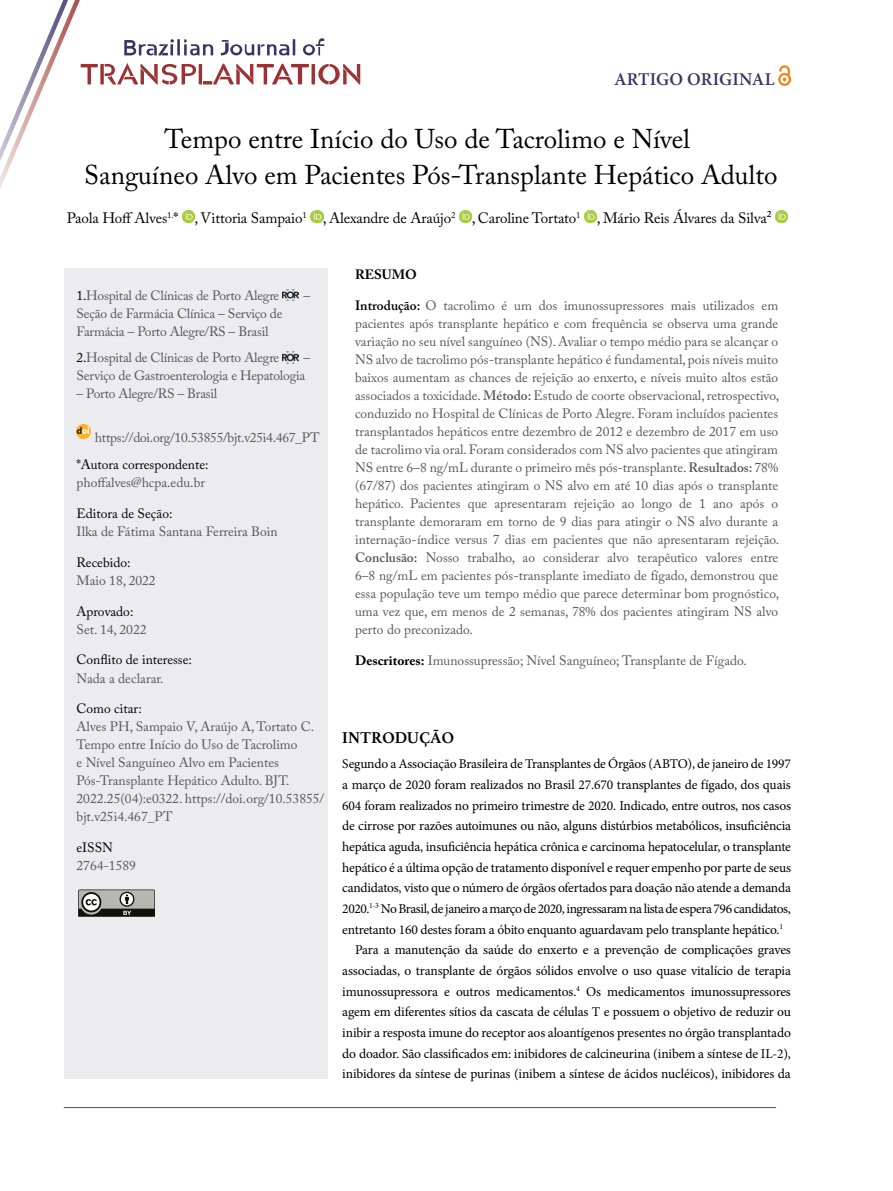
<style>
.page{position:relative;width:893px;height:1191px;background:#fff}
.page>*{position:absolute;margin:0;border:0;box-sizing:border-box;transform-origin:0 0}
.t1{font:27px/36px "Adobe Caslon Pro";color:#000;text-align:center}
.t2{font:600 18px "Minion Pro";letter-spacing:.01em;color:#353666}
.t3{font:700 16.5px "Athelas";color:#000}
.t4{font:15px "Adobe Caslon Pro";letter-spacing:-.01em;color:#000}
.t5{font:13.5px/18px "Adobe Caslon Pro";color:#575756}
.t6{font:13.5px "Minion Pro";letter-spacing:-.015em;color:#000}
.t7{font:13.5px "Adobe Caslon Pro";color:#000}
.t8{font:13.5px "Adobe Caslon Pro";letter-spacing:-.02em;color:#575756}
.t9{font:700 13.5px "Adobe Caslon Pro";color:#000}
.s1{color:#000}
.s2{font-weight:600;color:#000}
.s3{font-weight:600}
.s4{font-weight:700;color:#000}
</style>
<div class="page">
<svg style="left:459px;top:210px;width:13px;height:13px"></svg>
<svg style="left:584px;top:210px;width:13px;height:13px"></svg>
<svg style="left:775px;top:210px;width:13px;height:13px"></svg>
<svg style="left:0;top:0;width:360px;height:223px"></svg>
<div style="left:64px;top:268px;width:263px;height:810px;background:#ebebf0"></div>
<img style="left:282px;top:289px;width:17px;height:12px">
<img style="left:282px;top:352px;width:17px;height:11px">
<img style="left:77px;top:424px;width:14px;height:14px">
<svg style="left:78px;top:889px;width:77px;height:28px;background:#81827d"></svg>
<img style="left:778px;top:66px;width:12px;height:19px">
<hr style="left:64px;top:1107px;width:712px;height:1px;background:#9b3134">
<h2 class="t2" style="left:614px;top:67px;width:162px">ARTIGO ORIGINAL</h2>
<h1 class="t1" style="left:84px;top:120px;width:695px">Tempo entre Início do Uso de Tacrolimo e Nível<br>Sanguíneo Alvo em Pacientes Pós-Transplante Hepático Adulto</h1>
<p class="t4" style="left:67px;top:209px;width:706px">Paola Hoff Alves<sup>1.</sup>* , Vittoria Sampaio<sup>1</sup> , Alexandre de Araújo<sup>2</sup> , Caroline Tortato<sup>1</sup> , Mário Reis Álvares da Silva²</p>
<p class="t5" style="left:77px;top:286px;width:204px"><span class="s1">1.</span>Hospital de Clínicas de Porto Alegre</p>
<p class="t5" style="left:303px;top:286px;width:8px">–</p>
<p class="t5" style="left:77px;top:304px;width:208px">Seção de Farmácia Clínica – Serviço de<br>Farmácia – Porto Alegre/RS – Brasil</p>
<p class="t5" style="left:77px;top:349px;width:204px"><span class="s1">2.</span>Hospital de Clínicas de Porto Alegre</p>
<p class="t5" style="left:77px;top:349px;width:235px;text-indent:227px">–<br>Serviço de Gastroenterologia e Hepatologia</p>
<p class="t5" style="left:77px;top:385px;width:142px">– Porto Alegre/RS – Brasil</p>
<p class="t8" style="left:95px;top:429px;width:226px">https://doi.org/10.53855/bjt.v25i4.467_PT</p>
<p class="t7" style="left:77px;top:457px;width:134px">*Autora correspondente:</p>
<p class="t5" style="left:77px;top:474px;width:130px">phoffalves@hcpa.edu.br</p>
<p class="t7" style="left:77px;top:505px;width:97px">Editora de Seção:</p>
<p class="t5" style="left:77px;top:522px;width:203px">Ilka de Fátima Santana Ferreira Boin</p>
<p class="t7" style="left:77px;top:554px;width:56px">Recebido:</p>
<p class="t5" style="left:77px;top:571px;width:81px">Maio 18, 2022</p>
<p class="t7" style="left:77px;top:603px;width:58px">Aprovado:</p>
<p class="t5" style="left:77px;top:620px;width:71px">Set. 14, 2022</p>
<p class="t7" style="left:77px;top:652px;width:117px">Conflito de interesse:</p>
<p class="t5" style="left:77px;top:669px;width:89px">Nada a declarar.</p>
<p class="t7" style="left:77px;top:700px;width:67px">Como citar:</p>
<p class="t5" style="left:77px;top:717px;width:249px">Alves PH, Sampaio V, Araújo A, Tortato C.<br>Tempo entre Início do Uso de Tacrolimo<br>e Nível Sanguíneo Alvo em Pacientes Pós-Transplante Hepático Adulto. BJT.<br>2022.25(04):e0322. https://doi.org/10.53855/ bjt.v25i4.467_PT</p>
<p class="t7" style="left:77px;top:839px;width:38px">eISSN</p>
<p class="t5" style="left:77px;top:856px;width:61px">2764-1589</p>
<p class="t9" style="left:355px;top:267px;width:63px">RESUMO</p>
<p class="t5" style="left:355px;top:296px;width:426px;text-align:justify"><span class="s2">Introdução:</span> O tacrolimo é um dos imunossupressores mais utilizados em pacientes após transplante hepático e com frequência se observa uma grande variação no seu nível sanguíneo (NS). Avaliar o tempo médio para se alcançar o NS alvo de tacrolimo pós-transplante hepático é fundamental, pois níveis muito baixos aumentam as chances de rejeição ao enxerto, e níveis muito altos estão associados a toxicidade. <span class="s3">Método:</span> Estudo de coorte observacional, retrospectivo, conduzido no Hospital de Clínicas de Porto Alegre. Foram incluídos pacientes transplantados hepáticos entre dezembro de 2012 e dezembro de 2017 em uso de tacrolimo via oral. Foram considerados com NS alvo pacientes que atingiram NS entre 6–8 ng/mL durante o primeiro mês pós-transplante. <span class="s3">Resultados:</span> 78% (67/87) dos pacientes atingiram o NS alvo em até 10 dias após o transplante hepático. Pacientes que apresentaram rejeição ao longo de 1 ano após o transplante demoraram em torno de 9 dias para atingir o NS alvo durante a internação-índice versus 7 dias em pacientes que não apresentaram rejeição.<br><span class="s3">Conclusão:</span> Nosso trabalho, ao considerar alvo terapêutico valores entre 6–8 ng/mL em pacientes pós-transplante imediato de fígado, demonstrou que essa população teve um tempo médio que parece determinar bom prognóstico, uma vez que, em menos de 2 semanas, 78% dos pacientes atingiram NS alvo perto do preconizado.</p>
<p class="t5" style="left:355px;top:651px;width:393px"><span class="s4">Descritores:</span> Imunossupressão; Nível Sanguíneo; Transplante de Fígado.</p>
<p class="t3" style="left:342px;top:724px;width:113px">INTRODUÇÃO</p>
<p class="t6" style="left:342px;top:755px;width:450px">Segundo a Associação Brasileira de Transplantes de Órgãos (ABTO), de janeiro de 1997</p>
<p class="t6" style="left:342px;top:775px;width:450px">a março de 2020 foram realizados no Brasil 27.670 transplantes de fígado, dos quais</p>
<p class="t6" style="left:342px;top:796px;width:450px">604 foram realizados no primeiro trimestre de 2020. Indicado, entre outros, nos casos</p>
<p class="t6" style="left:342px;top:817px;width:450px">de cirrose por razões autoimunes ou não, alguns distúrbios metabólicos, insuficiência</p>
<p class="t6" style="left:342px;top:837px;width:450px">hepática aguda, insuficiência hepática crônica e carcinoma hepatocelular, o transplante</p>
<p class="t6" style="left:342px;top:858px;width:450px">hepático é a última opção de tratamento disponível e requer empenho por parte de seus</p>
<p class="t6" style="left:342px;top:879px;width:450px">candidatos, visto que o número de órgãos ofertados para doação não atende a demanda</p>
<p class="t6" style="left:342px;top:899px;width:450px">2020.<sup>1-3</sup> No Brasil, de janeiro a março de 2020, ingressaram na lista de espera 796 candidatos,</p>
<p class="t6" style="left:342px;top:920px;width:442px">entretanto 160 destes foram a óbito enquanto aguardavam pelo transplante hepático.<sup>1</sup></p>
<p class="t6" style="left:355px;top:941px;width:437px">Para a manutenção da saúde do enxerto e a prevenção de complicações graves</p>
<p class="t6" style="left:342px;top:961px;width:450px">associadas, o transplante de órgãos sólidos envolve o uso quase vitalício de terapia</p>
<p class="t6" style="left:342px;top:982px;width:450px">imunossupressora e outros medicamentos.<sup>4</sup> Os medicamentos imunossupressores</p>
<p class="t6" style="left:342px;top:1003px;width:450px">agem em diferentes sítios da cascata de células T e possuem o objetivo de reduzir ou</p>
<p class="t6" style="left:342px;top:1023px;width:450px">inibir a resposta imune do receptor aos aloantígenos presentes no órgão transplantado</p>
<p class="t6" style="left:342px;top:1044px;width:450px">do doador. São classificados em: inibidores de calcineurina (inibem a síntese de IL-2),</p>
<p class="t6" style="left:342px;top:1065px;width:450px">inibidores da síntese de purinas (inibem a síntese de ácidos nucléicos), inibidores da</p>
</div>
